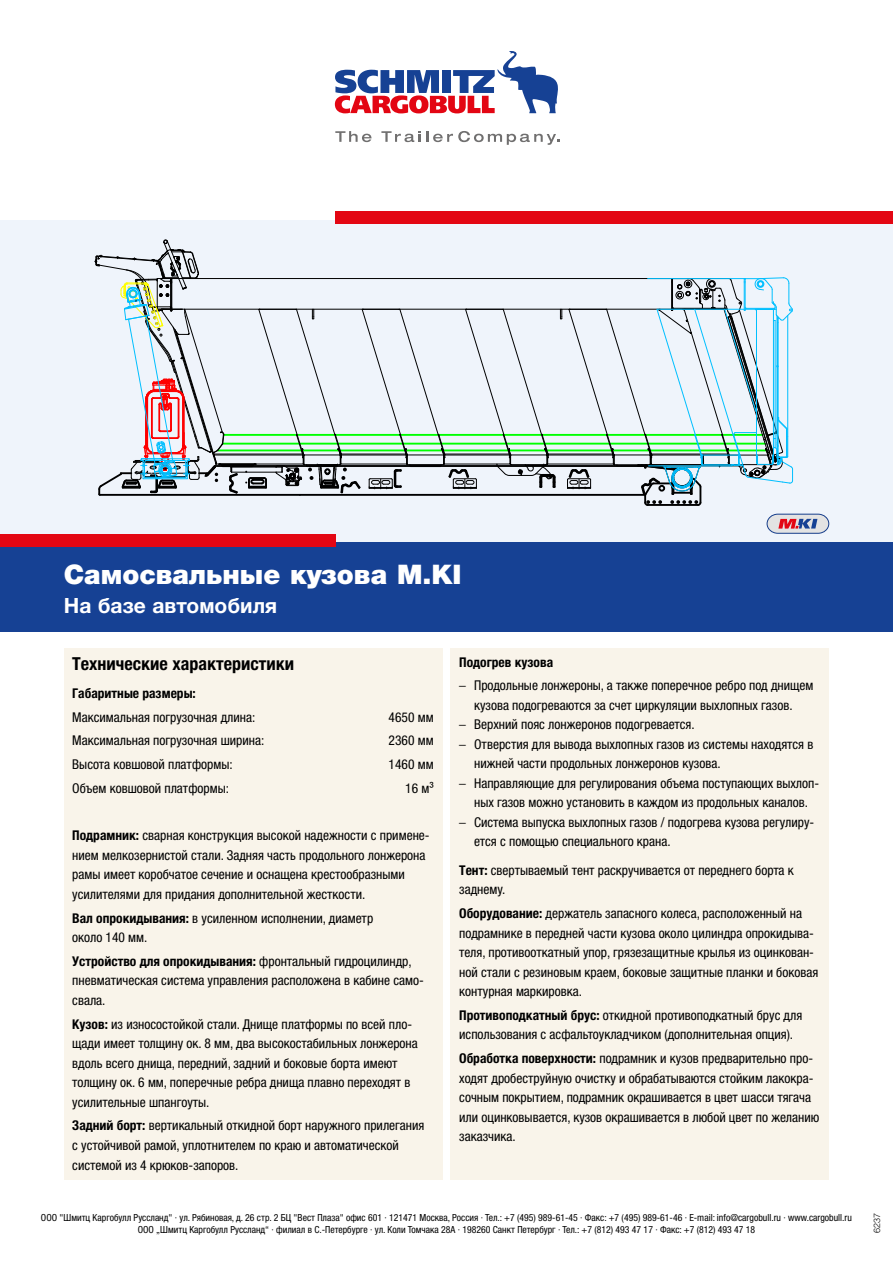
<style>
.page{position:relative;width:893px;height:1263px;background:#fff}
.page>*{position:absolute;margin:0;border:0;box-sizing:border-box;transform-origin:0 0}
.t1{font:900 27px "Helvetica Neue LTW1 G";color:#fff}
.t2{font:700 21px "Helvetica Neue LTW1 G";color:#fff}
.t3{font:700 condensed 18px "Helvetica Neue LTW1 G";color:#000}
.t4{font:condensed 13.5px/19.5px "Helvetica Neue LTW1 G";color:#000}
.t5{font:700 condensed 13.5px "Helvetica Neue LTW1 G";color:#000}
.t6{font:condensed 9.75px/12px "Helvetica Neue LTW1 G";color:#000;text-align:center}
.t7{font:300 9px "Helvetica Neue LTW1 G";color:#000}
.s1{font-weight:700}
.s2{font-family:"Helvetica Neue LT Std";font-weight:300;font-stretch:normal}
</style>
<div class="page">
<div style="left:0;top:220px;width:893px;height:322px;background:#eff4fb"></div>
<div style="left:0;top:542px;width:893px;height:89px;background:#164194"></div>
<div style="left:335px;top:212px;width:558px;height:12px;background:#e30613"></div>
<div style="left:0;top:534px;width:335px;height:12px;background:#e30613"></div>
<svg style="left:335px;top:51px;width:223px;height:62px"></svg>
<svg style="left:335px;top:131px;width:36px;height:11px"></svg>
<svg style="left:381px;top:131px;width:178px;height:14px"></svg>
<svg style="left:766px;top:513px;width:64px;height:21px"></svg>
<svg style="left:95px;top:239px;width:698px;height:267px"></svg>
<div style="left:451px;top:648px;width:378px;height:532px;background:#f9f4ea"></div>
<div style="left:64px;top:648px;width:378px;height:532px;background:#f9f4ea"></div>
<h1 class="t1" style="left:64px;top:558px;width:399px">Самосвальные кузова M.KI</h1>
<h2 class="t2" style="left:64px;top:593px;width:215px">На базе автомобиля</h2>
<h3 class="t3" style="left:72px;top:653px;width:223px">Технические характеристики</h3>
<p class="t5" style="left:72px;top:685px;width:125px">Габаритные размеры:</p>
<p class="t4" style="left:72px;top:707px;width:185px">Максимальная погрузочная длина:</p>
<p class="t4" style="left:389px;top:707px;width:47px">4650 мм</p>
<p class="t4" style="left:72px;top:731px;width:194px">Максимальная погрузочная ширина:</p>
<p class="t4" style="left:389px;top:731px;width:47px">2360 мм</p>
<p class="t4" style="left:72px;top:755px;width:162px">Высота ковшовой платформы:</p>
<p class="t4" style="left:389px;top:755px;width:47px">1460 мм</p>
<p class="t4" style="left:72px;top:778px;width:158px">Объем ковшовой платформы:</p>
<p class="t4" style="left:405px;top:778px;width:30px">16 м³</p>
<p class="t4" style="left:72px;top:826px;width:359px"><span class="s1">Подрамник:</span> сварная конструкция высокой надежности с примене&shy;нием мелкозернистой стали. Задняя часть продольного лонжерона рамы имеет коробчатое сечение и оснащена крестообразными усилителями для придания дополнительной жесткости.</p>
<p class="t4" style="left:72px;top:908px;width:302px"><span class="s1">Вал опрокидывания:</span> в усиленном исполнении, диаметр около 140 мм.</p>
<p class="t4" style="left:72px;top:951px;width:353px"><span class="s1">Устройство для опрокидывания:</span> фронтальный гидроцилиндр, пневматическая система управления расположена в кабине само&shy;свала.</p>
<p class="t4" style="left:72px;top:1014px;width:347px"><span class="s1">Кузов:</span> из износостойкой стали. Днище платформы по всей пло&shy;щади имеет толщину ок. 8 мм, два высокостабильных лонжерона вдоль всего днища, передний, задний и боковые борта имеют толщину ок. 6 мм, поперечные ребра днища плавно переходят в усилительные шпангоуты.</p>
<p class="t4" style="left:72px;top:1116px;width:354px"><span class="s1">Задний борт:</span> вертикальный откидной борт наружного прилегания с устойчивой рамой, уплотнителем по краю и автоматической системой из 4 крюков-запоров.</p>
<p class="t5" style="left:459px;top:654px;width:95px">Подогрев кузова</p>
<p class="t4" style="left:459px;top:676px;width:356px;text-align:center"><span class="s2">–</span> Продольные лонжероны, а также поперечное ребро под днищем кузова подогреваются за счет циркуляции выхлопных газов.</p>
<p class="t4" style="left:459px;top:715px;width:237px"><span class="s2">–</span> Верхний пояс лонжеронов подогревается.</p>
<p class="t4" style="left:474px;top:734px;width:341px;text-indent:-15px"><span class="s2">–</span> Отверстия для вывода выхлопных газов из системы находятся в нижней части продольных лонжеронов кузова.</p>
<p class="t4" style="left:459px;top:773px;width:361px;text-align:center"><span class="s2">–</span> Направляющие для регулирования объема поступающих выхлоп&shy;ных газов можно установить в каждом из продольных каналов.</p>
<p class="t4" style="left:474px;top:812px;width:342px;text-indent:-15px"><span class="s2">–</span> Система выпуска выхлопных газов / подогрева кузова регулиру&shy;ется с помощью специального крана.</p>
<p class="t4" style="left:459px;top:860px;width:336px"><span class="s1">Тент:</span> свертываемый тент раскручивается от переднего борта к заднему.</p>
<p class="t4" style="left:459px;top:904px;width:361px"><span class="s1">Оборудование:</span> держатель запасного колеса, расположенный на подрамнике в передней части кузова около цилиндра опрокидыва&shy;теля, противооткатный упор, грязезащитные крылья из оцинкован&shy;ной стали с резиновым краем, боковые защитные планки и боковая контурная маркировка.</p>
<p class="t4" style="left:459px;top:1005px;width:345px"><span class="s1">Противоподкатный брус:</span> откидной противоподкатный брус для использования с асфальтоукладчиком (дополнительная опция).</p>
<p class="t4" style="left:459px;top:1049px;width:362px"><span class="s1">Обработка поверхности:</span> подрамник и кузов предварительно про&shy;ходят дробеструйную очистку и обрабатываются стойким лакокра&shy;сочным покрытием, подрамник окрашивается в цвет шасси тягача или оцинковывается, кузов окрашивается в любой цвет по желанию заказчика.</p>
<p class="t6" style="left:41px;top:1212px;width:812px">ООО "Шмитц Каргобулл Руссланд" · ул. Рябиновая, д. 26 стр. 2 БЦ "Вест Плаза" офис 601 · 121471 Москва, Россия · Тел.: +7 (495) 989-61-45 · Факс: +7 (495) 989-61-46 · E-mail: info@cargobull.ru · www.cargobull.ru<br>ООО „Шмитц Каргобулл Руссланд“ · филиал в С.-Петербурге · ул. Коли Томчака 28А · 198260 Санкт Петербург · Тел.: +7 (812) 493 47 17 · Факс: +7 (812) 493 47 18</p>
<p class="t7" style="left:871px;top:1233px;width:22px;rotate:-90deg">6237</p>
</div>
